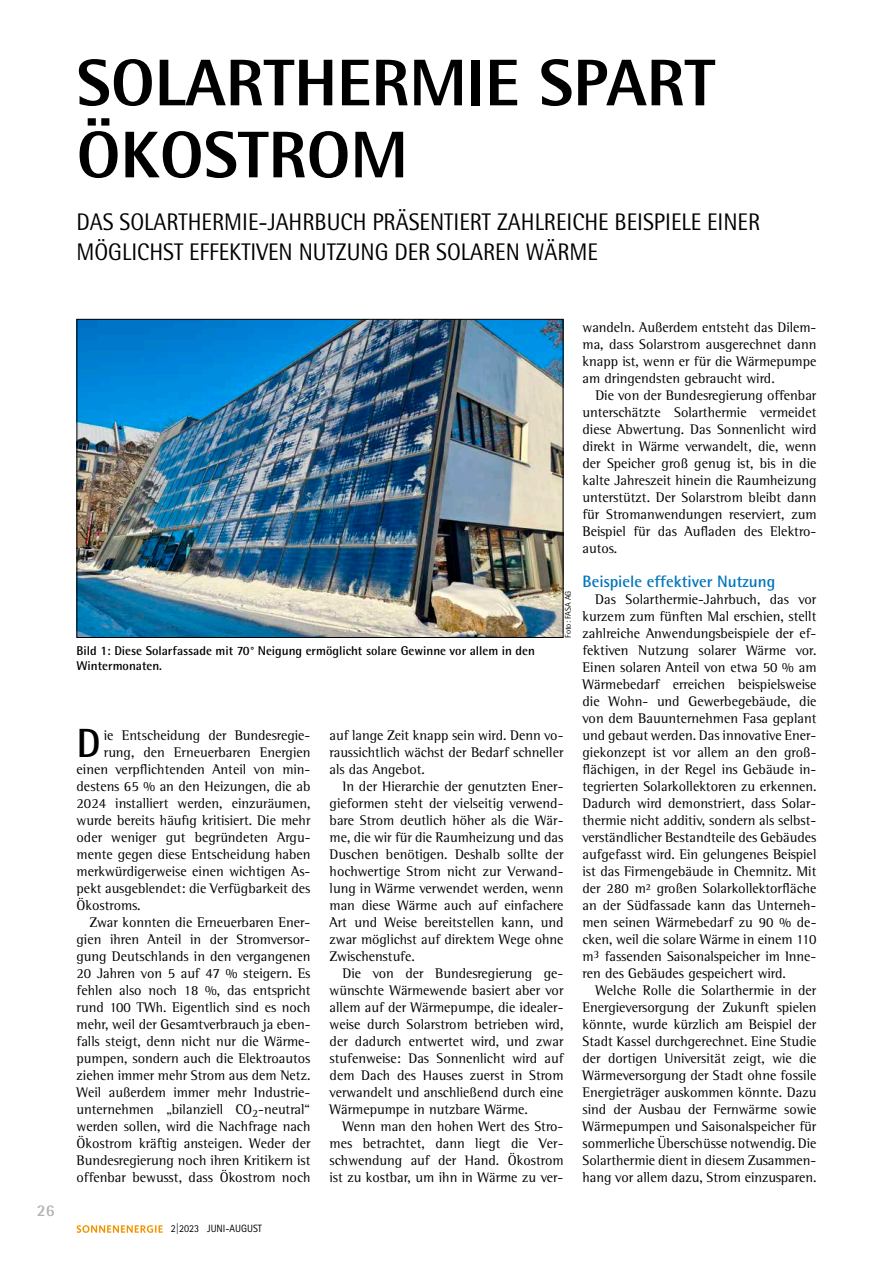
<style>
.page{position:relative;width:893px;height:1263px;background:#fff}
.page>*{position:absolute;margin:0;border:0;box-sizing:border-box;transform-origin:0 0}
.t1{font:800 66px/72px "Rotis Semi Sans Std";color:#000}
.t2{font:700 40.8px "Rotis Semi Sans Std";color:#000}
.t3{font:24px/30px "Rotis Semi Sans Std";color:#000;scale:.94 1}
.t4{font:700 16.5px "Rotis Semi Sans Std";color:#0076bd}
.t5{font:700 16.5px "Rotis Semi Sans Std";color:#b1b3b4}
.t6{font:14.25px/17px "Rotis Semi Serif Std";color:#000;text-align:justify}
.t7{font:700 12.75px/15px "Rotis Semi Sans Std";color:#000}
.t8{font:10.65px "Rotis Sans Serif Std";color:#000;scale:.95 1}
.t9{font:8.25px "Rotis Semi Sans Std";color:#000}
</style>
<div class="page">
<svg style="left:77px;top:1225px;width:86px;height:8px"></svg>
<img style="left:79px;top:321px;width:482px;height:315px">
<div style="left:77px;top:319px;width:486px;height:319px;border:1px solid #000"></div>
<h1 class="t1" style="left:77px;top:46px;width:640px">SOLARTHERMIE SPART<br>ÖKOSTROM</h1>
<h3 class="t3" style="left:77px;top:206px;width:729px">DAS SOLARTHERMIE-JAHRBUCH PRÄSENTIERT ZAHLREICHE BEISPIELE EINER<br>MÖGLICHST EFFEKTIVEN NUTZUNG DER SOLAREN WÄRME</h3>
<p class="t5" style="left:37px;top:1200px;width:19px">26</p>
<p class="t7" style="left:77px;top:643px;width:460px">Bild 1: Diese Solarfassade mit 70° Neigung ermöglicht solare Gewinne vor allem in den<br>Wintermonaten.</p>
<p class="t9" style="left:563px;top:638px;width:49px;rotate:-90deg">Foto: FASA AG</p>
<h2 class="t2" style="left:77px;top:718px;width:26px">D</h2>
<p class="t6" style="left:104px;top:727px;width:208px">ie Entscheidung der Bundesregie-</p>
<p class="t6" style="left:104px;top:744px;width:208px">rung, den Erneuerbaren Energien</p>
<p class="t6" style="left:77px;top:761px;width:235px">einen verpflichtenden Anteil von min-</p>
<p class="t6" style="left:77px;top:778px;width:235px">destens 65 % an den Heizungen, die ab</p>
<p class="t6" style="left:77px;top:795px;width:235px">2024 installiert werden, einzuräumen,</p>
<p class="t6" style="left:77px;top:812px;width:235px">wurde bereits häufig kritisiert. Die mehr</p>
<p class="t6" style="left:77px;top:829px;width:235px">oder weniger gut begründeten Argu-</p>
<p class="t6" style="left:77px;top:846px;width:235px">mente gegen diese Entscheidung haben</p>
<p class="t6" style="left:77px;top:863px;width:235px">merkwürdigerweise einen wichtigen As-</p>
<p class="t6" style="left:77px;top:880px;width:235px">pekt ausgeblendet: die Verfügbarkeit des</p>
<p class="t6" style="left:77px;top:897px;width:65px">Ökostroms.</p>
<p class="t6" style="left:89px;top:914px;width:223px">Zwar konnten die Erneuerbaren Ener-</p>
<p class="t6" style="left:77px;top:931px;width:235px">gien ihren Anteil in der Stromversor-</p>
<p class="t6" style="left:77px;top:948px;width:235px">gung Deutschlands in den vergangenen</p>
<p class="t6" style="left:77px;top:965px;width:235px">20 Jahren von 5 auf 47 % steigern. Es</p>
<p class="t6" style="left:77px;top:982px;width:235px">fehlen also noch 18 %, das entspricht</p>
<p class="t6" style="left:77px;top:999px;width:235px">rund 100 TWh. Eigentlich sind es noch</p>
<p class="t6" style="left:77px;top:1016px;width:235px">mehr, weil der Gesamtverbrauch ja eben-</p>
<p class="t6" style="left:77px;top:1033px;width:235px">falls steigt, denn nicht nur die Wärme-</p>
<p class="t6" style="left:77px;top:1050px;width:235px">pumpen, sondern auch die Elektroautos</p>
<p class="t6" style="left:77px;top:1067px;width:235px">ziehen immer mehr Strom aus dem Netz.</p>
<p class="t6" style="left:77px;top:1084px;width:235px">Weil außerdem immer mehr Industrie-</p>
<p class="t6" style="left:77px;top:1101px;width:235px">unternehmen „bilanziell CO<sub>2</sub>-neutral“</p>
<p class="t6" style="left:77px;top:1118px;width:235px">werden sollen, wird die Nachfrage nach</p>
<p class="t6" style="left:77px;top:1135px;width:235px">Ökostrom kräftig ansteigen. Weder der</p>
<p class="t6" style="left:77px;top:1152px;width:235px">Bundesregierung noch ihren Kritikern ist</p>
<p class="t6" style="left:77px;top:1169px;width:235px">offenbar bewusst, dass Ökostrom noch</p>
<p class="t6" style="left:330px;top:727px;width:235px">auf lange Zeit knapp sein wird. Denn vo&shy;raussichtlich wächst der Bedarf schneller als das Angebot.</p>
<p class="t6" style="left:330px;top:778px;width:235px;text-indent:13px">In der Hierarchie der genutzten Ener&shy;gieformen steht der vielseitig verwend&shy;bare Strom deutlich höher als die Wär&shy;me, die wir für die Raumheizung und das Duschen benötigen. Deshalb sollte der hochwertige Strom nicht zur Verwand&shy;lung in Wärme verwendet werden, wenn man diese Wärme auch auf einfachere Art und Weise bereitstellen kann, und zwar möglichst auf direktem Wege ohne Zwischenstufe.</p>
<p class="t6" style="left:330px;top:965px;width:235px;text-indent:13px">Die von der Bundesregierung ge&shy;wünschte Wärmewende basiert aber vor allem auf der Wärmepumpe, die idealer&shy;weise durch Solarstrom betrieben wird, der dadurch entwertet wird, und zwar stufenweise: Das Sonnenlicht wird auf dem Dach des Hauses zuerst in Strom verwandelt und anschließend durch eine Wärmepumpe in nutzbare Wärme.</p>
<p class="t6" style="left:330px;top:1118px;width:235px;text-indent:13px">Wenn man den hohen Wert des Stro&shy;mes betrachtet, dann liegt die Ver&shy;schwendung auf der Hand. Ökostrom ist zu kostbar, um ihn in Wärme zu ver-</p>
<p class="t6" style="left:583px;top:319px;width:235px">wandeln. Außerdem entsteht das Dilem&shy;ma, dass Solarstrom ausgerechnet dann knapp ist, wenn er für die Wärmepumpe am dringendsten gebraucht wird.</p>
<p class="t6" style="left:583px;top:387px;width:235px;text-indent:13px">Die von der Bundesregierung offenbar unterschätzte Solarthermie vermeidet diese Abwertung. Das Sonnenlicht wird direkt in Wärme verwandelt, die, wenn der Speicher groß genug ist, bis in die kalte Jahreszeit hinein die Raumheizung unterstützt. Der Solarstrom bleibt dann für Stromanwendungen reserviert, zum Beispiel für das Aufladen des Elektro&shy;autos.</p>
<p class="t4" style="left:583px;top:571px;width:194px">Beispiele effektiver Nutzung</p>
<p class="t6" style="left:583px;top:590px;width:235px;text-indent:13px">Das Solarthermie-Jahrbuch, das vor kurzem zum fünften Mal erschien, stellt zahlreiche Anwendungsbeispiele der ef&shy;fektiven Nutzung solarer Wärme vor.<br>Einen solaren Anteil von etwa 50 % am Wärmebedarf erreichen beispielsweise die Wohn- und Gewerbegebäude, die von dem Bauunternehmen Fasa geplant und gebaut werden. Das innovative Ener&shy;giekonzept ist vor allem an den groß&shy;flächigen, in der Regel ins Gebäude in&shy;tegrierten Solarkollektoren zu erkennen.<br>Dadurch wird demonstriert, dass Solar&shy;thermie nicht additiv, sondern als selbst&shy;verständlicher Bestandteile des Gebäudes aufgefasst wird. Ein gelungenes Beispiel ist das Firmengebäude in Chemnitz. Mit der 280 m² großen Solarkollektorfläche an der Südfassade kann das Unterneh&shy;men seinen Wärmebedarf zu 90 % de&shy;cken, weil die solare Wärme in einem 110 m<sup>3</sup> fassenden Saisonalspeicher im Inne&shy;ren des Gebäudes gespeichert wird.</p>
<p class="t6" style="left:583px;top:982px;width:235px;text-indent:13px">Welche Rolle die Solarthermie in der Energieversorgung der Zukunft spielen könnte, wurde kürzlich am Beispiel der Stadt Kassel durchgerechnet. Eine Studie der dortigen Universität zeigt, wie die Wärmeversorgung der Stadt ohne fossile Energieträger auskommen könnte. Dazu sind der Ausbau der Fernwärme sowie Wärmepumpen und Saisonalspeicher für sommerliche Überschüsse notwendig. Die Solarthermie dient in diesem Zusammen&shy;hang vor allem dazu, Strom einzusparen.</p>
<p class="t8" style="left:171px;top:1222px;width:97px">2|2023 JUNI-AUGUST</p>
</div>
